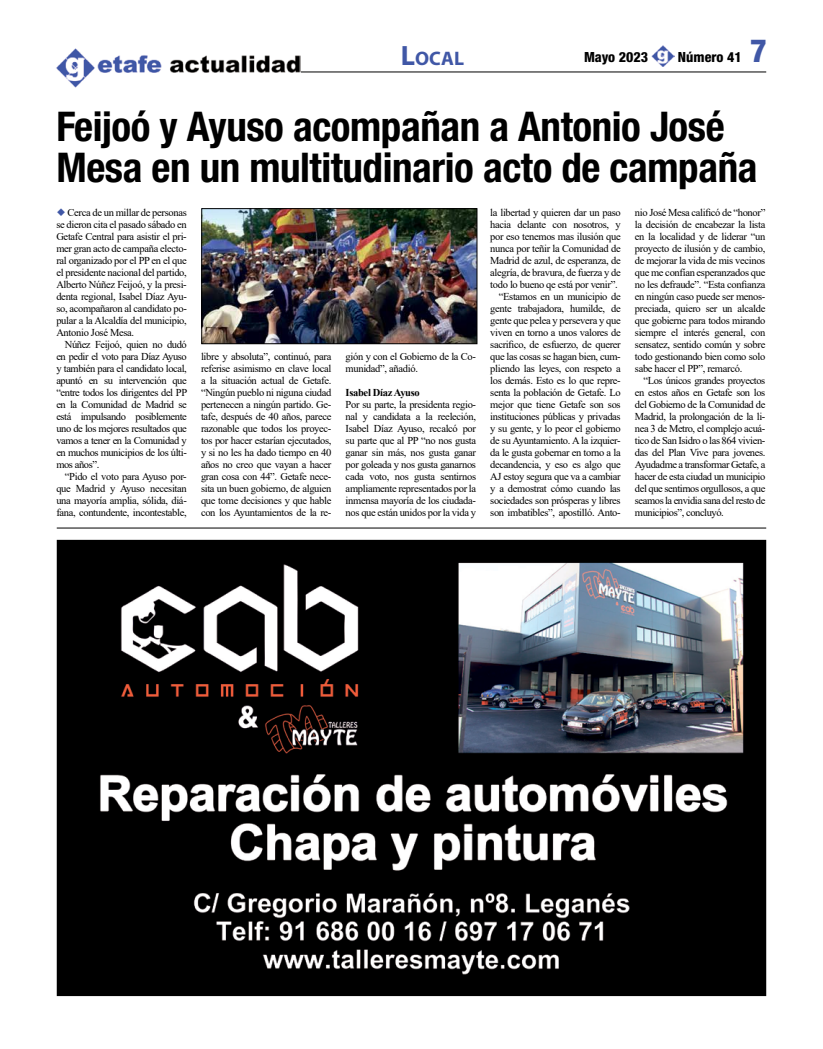
<style>
.page{position:relative;width:823px;height:1049px;background:#fff}
.page>*{position:absolute;margin:0;border:0;box-sizing:border-box;transform-origin:0 0}
.t1{font:700 condensed 41px/41px "Helvetica Neue";letter-spacing:-.01em;color:#000}
.t2{font:800 condensed 32px "Helvetica Neue";color:#4057a6}
.t3{font:700 19.6px "Myriad Pro";color:#4057a6}
.t4{font:800 condensed 14px "Helvetica Neue";color:#000}
.t5{font:10.5px/12px "Times New Roman";letter-spacing:-.03em;color:#000;text-align:justify}
.t6{font:700 10.5px "Times New Roman";letter-spacing:-.03em;color:#000}
.s1{font-size:28px}
</style>
<div class="page">
<hr style="left:57px;top:72px;width:708px;height:1px;background:#000">
<img style="left:56px;top:48px;width:244px;height:40px">
<img style="left:651px;top:45px;width:23px;height:22px">
<img style="left:59px;top:542px;width:704px;height:452px">
<img style="left:203px;top:210px;width:272px;height:132px">
<div style="left:201px;top:208px;width:276px;height:136px;border:1px solid #000"></div>
<hr style="left:57px;top:527px;width:708px;height:1px;background:#000">
<h3 class="t3" style="left:400px;top:46px;width:63px"><span class="s1">L</span>OCAL</h3>
<h3 class="t4" style="left:583px;top:48px;width:65px">Mayo 2023</h3>
<h3 class="t4" style="left:677px;top:48px;width:65px">Número 41</h3>
<h2 class="t2" style="left:749px;top:31px;width:18px">7</h2>
<h1 class="t1" style="left:56px;top:105px;width:702px">Feijoó y Ayuso acompañan a Antonio José<br>Mesa en un multitudinario acto de campaña</h1>
<p class="t5" style="left:56px;top:206px;width:132px;text-indent:11px">Cerca de un millar de personas se dieron cita el pasado sábado en Getafe Central para asistir el pri&shy;mer gran acto de campaña electo&shy;ral organizado por el PP en el que el presidente nacional del partido, Alberto Núñez Feijoó, y la presi&shy;denta regional, Isabel Díaz Ayu&shy;so, acompañaron al candidato po&shy;pular a la Alcaldía del municipio, Antonio José Mesa.</p>
<p class="t5" style="left:56px;top:338px;width:132px;text-indent:9px">Núñez Feijoó, quien no dudó en pedir el voto para Díaz Ayuso y también para el candidato local, apuntó en su intervención que “entre todos los dirigentes del PP en la Comunidad de Madrid se está impulsando posiblemente uno de los mejores resultados que vamos a tener en la Comunidad y en muchos municipios de los últi&shy;mos años”.</p>
<p class="t5" style="left:56px;top:470px;width:132px;text-indent:9px">“Pido el voto para Ayuso por&shy;que Madrid y Ayuso necesitan una mayoría amplia, sólida, diá&shy;fana, contundente, incontestable,</p>
<p class="t5" style="left:201px;top:350px;width:132px">libre y absoluta”, continuó, para referise asimismo en clave local a la situación actual de Getafe. “Ningún pueblo ni niguna ciudad pertenecen a ningún partido. Ge&shy;tafe, después de 40 años, parece razonable que todos los proyec&shy;tos por hacer estarían ejecutados, y si no les ha dado tiempo en 40 años no creo que vayan a hacer gran cosa con 44”. Getafe nece&shy;sita un buen gobierno, de alguien que tome decisiones y que hable con los Ayuntamientos de la re-</p>
<p class="t5" style="left:345px;top:350px;width:132px">gión y con el Gobierno de la Co&shy;munidad”, añadió.</p>
<p class="t6" style="left:345px;top:385px;width:76px">Isabel Díaz Ayuso</p>
<p class="t5" style="left:345px;top:398px;width:132px">Por su parte, la presidenta regio&shy;nal y candidata a la reeleción, Isabel Díaz Ayuso, recalcó por su parte que al PP “no nos gusta ganar sin más, nos gusta ganar por goleada y nos gusta ganarnos cada voto, nos gusta sentirnos ampliamente representados por la inmensa mayoría de los ciudada&shy;nos que están unidos por la vida y</p>
<p class="t5" style="left:490px;top:206px;width:132px;text-align:right">la libertad y quieren dar un paso hacia delante con nosotros, y por eso tenemos mas ilusión que nunca por teñir la Comunidad de<br>Madrid de azul, de esperanza, de alegría, de bravura, de fuerza y de todo lo bueno qe está por venir”. “Estamos en un municipio de gente trabajadora, humilde, de gente que pelea y persevera y que viven en torno a unos valores de sacrifico, de esfuerzo, de querer que las cosas se hagan bien, cum&shy;pliendo las leyes, con respeto a los demás. Esto es lo que repre&shy;senta la población de Getafe. Lo mejor que tiene Getafe son sos instituciones públicas y privadas y su gente, y lo peor el gobierno de su Ayuntamiento. A la izquier&shy;da le gusta gobernar en torno a la decandencia, y eso es algo que<br>AJ estoy segura que va a cambiar y a demostrat cómo cuando las sociedades son prósperas y libres son imbatibles”, apostilló. Anto-</p>
<p class="t5" style="left:634px;top:206px;width:132px">nio José Mesa calificó de “honor” la decisión de encabezar la lista en la localidad y de liderar “un proyecto de ilusión y de cambio, de mejorar la vida de mis vecinos que me confían esperanzados que no les defraude”. “Esta confianza en ningún caso puede ser menos&shy;preciada, quiero ser un alcalde que gobierne para todos mirando siempre el interés general, con sensatez, sentido común y sobre todo gestionando bien como solo sabe hacer el PP”, remarcó.</p>
<p class="t5" style="left:634px;top:374px;width:132px;text-indent:9px">“Los únicos grandes proyectos en estos años en Getafe son los del Gobierno de la Comunidad de Madrid, la prolongación de la li&shy;nea 3 de Metro, el complejo acuá&shy;tico de San Isidro o las 864 vivien&shy;das del Plan Vive para jovenes.<br>Ayudadme a transformar Getafe, a hacer de esta ciudad un municipio del que sentirnos orgullosos, a que seamos la envidia sana del resto de municipios”, concluyó.</p>
</div>
